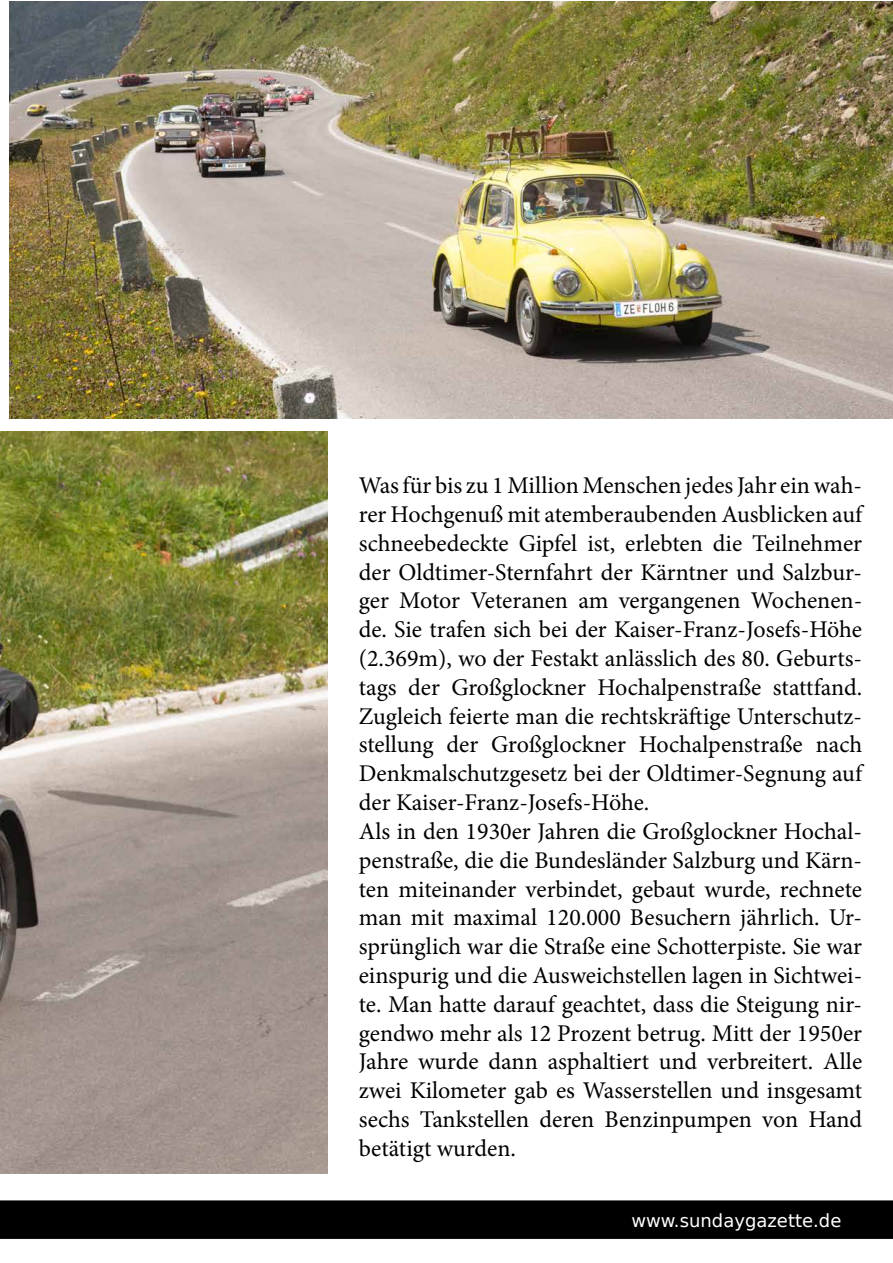
<style>
.page{position:relative;width:893px;height:1263px;background:#fff}
.page>*{position:absolute;margin:0;border:0;box-sizing:border-box;transform-origin:0 0}
.t1{font:24px/28.8px "Minion Pro";color:#000}
.t2{font:18px "DejaVu Sans";color:#fff}
.t3{font:600 13.5px "Myriad Pro";color:#f6f6f6}
</style>
<div class="page">
<img style="left:0;top:431px;width:327px;height:712px">
<img style="left:0;top:1143px;width:893px;height:96px">
<img style="left:10px;top:1px;width:883px;height:418px">
<p class="t1" style="left:359px;top:471px;width:505px">Was für bis zu 1 Million Menschen jedes Jahr ein wah&shy;rer Hochgenuß mit atemberaubenden Ausblicken auf schneebedeckte Gipfel ist, erlebten die Teilnehmer der Oldtimer-Sternfahrt der Kärntner und Salzbur&shy;ger Motor Veteranen am vergangenen Wochenen&shy;de. Sie trafen sich bei der Kaiser-Franz-Josefs-Höhe (2.369m), wo der Festakt anlässlich des 80. Geburts&shy;tags der Großglockner Hochalpenstraße stattfand.<br>Zugleich feierte man die rechtskräftige Unterschutz&shy;stellung der Großglockner Hochalpenstraße nach Denkmalschutzgesetz bei der Oldtimer-Segnung auf der Kaiser-Franz-Josefs-Höhe.<br>Als in den 1930er Jahren die Großglockner Hochal&shy;penstraße, die die Bundesländer Salzburg und Kärn&shy;ten miteinander verbindet, gebaut wurde, rechnete man mit maximal 120.000 Besuchern jährlich. Ur&shy;sprünglich war die Straße eine Schotterpiste. Sie war einspurig und die Ausweichstellen lagen in Sichtwei&shy;te. Man hatte darauf geachtet, dass die Steigung nir&shy;gendwo mehr als 12 Prozent betrug. Mitt der 1950er Jahre wurde dann asphaltiert und verbreitert. Alle zwei Kilometer gab es Wasserstellen und insgesamt sechs Tankstellen deren Benzinpumpen von Hand betätigt wurden.</p>
<p class="t3" style="left:656px;top:1209px;width:172px">SUNDAY GAZETTE 236/2015 |</p>
<p class="t2" style="left:631px;top:1206px;width:211px">www.sundaygazette.de<sup>B</sup></p>
</div>
